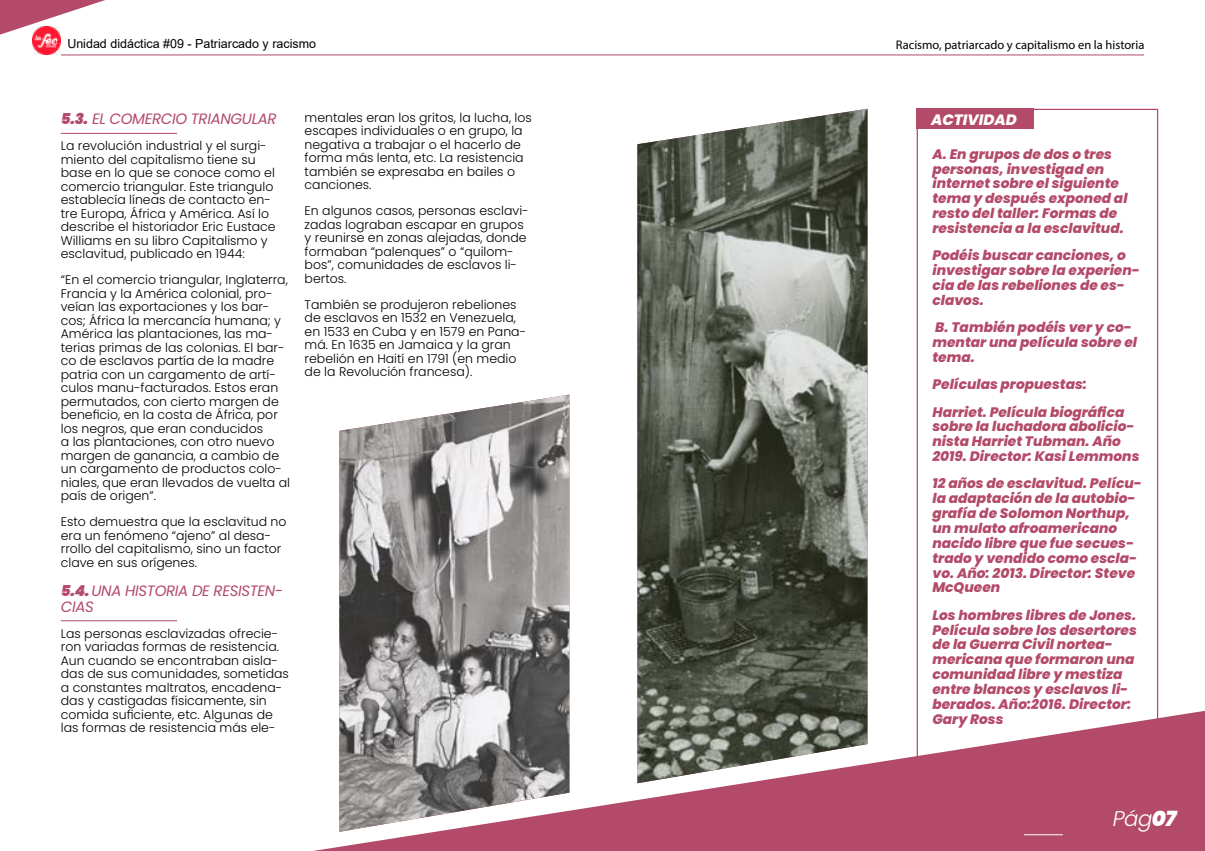
<style>
.page{position:relative;width:1205px;height:851px;background:#fff}
.page>*{position:absolute;margin:0;border:0;box-sizing:border-box;transform-origin:0 0}
.t1{font:italic 300 21.25px "Poppins";color:#fff}
.t2{font:italic 15px/16.1px "Poppins";letter-spacing:-.025em;color:#b34a69}
.t3{font:italic 800 15px "Poppins";color:#fff}
.t4{font:italic 800 13.75px/14.9px "Poppins";color:#b34a69}
.t5{font:300 12.5px/13.5px "Poppins";color:#000}
.t6{font:12.5px "Myriad Pro";color:#000}
.t7{font:12.5px "Arial";color:#000}
.s1{font-weight:900}
</style>
<div class="page">
<svg style="left:320px;top:709px;width:885px;height:141px;fill:#b34a69"></svg>
<img style="left:33px;top:39px;width:28px;height:16px">
<hr style="left:61px;top:55px;width:1083px;height:1px;background:#b34a69">
<svg style="left:0;top:0;width:105px;height:39px"></svg>
<hr style="left:1024px;top:834px;width:39px;height:1px;background:#fff">
<hr style="left:61px;top:133px;width:116px;height:1px;background:#b34a69">
<hr style="left:61px;top:620px;width:116px;height:1px;background:#b34a69">
<div style="left:916px;top:109px;width:118px;height:20px;background:#b34a69"></div>
<div style="left:916px;top:109px;width:242px;height:661px;border:1px solid #b34a69"></div>
<img style="left:637px;top:109px;width:230px;height:674px">
<img style="left:339px;top:394px;width:230px;height:437px">
<p class="t7" style="left:67px;top:35px;width:250px">Unidad didáctica #09 - Patriarcado y racismo</p>
<p class="t2" style="left:61px;top:111px;width:217px"><span class="s1">5.3.</span> EL COMERCIO TRIANGULAR</p>
<p class="t5" style="left:61px;top:139px;width:216px">La revolución industrial y el surgi&shy;miento del capitalismo tiene su base en lo que se conoce como el comercio triangular. Este triangulo establecía líneas de contacto en&shy;tre Europa, África y América. Así lo describe el historiador Eric Eustace Williams en su libro Capitalismo y esclavitud, publicado en 1944:</p>
<p class="t5" style="left:61px;top:273px;width:231px">“En el comercio triangular, Inglaterra, Francia y la América colonial, pro&shy;veían las exportaciones y los bar&shy;cos; África la mercancía humana; y América las plantaciones, las ma&shy;terias primas de las colonias. El bar&shy;co de esclavos partía de la madre patria con un cargamento de artí&shy;culos manu-facturados. Estos eran permutados, con cierto margen de beneficio, en la costa de África, por los negros, que eran conducidos<br>a las plantaciones, con otro nuevo margen de ganancia, a cambio de un cargamento de productos colo&shy;niales, que eran llevados de vuelta al país de origen”.</p>
<p class="t5" style="left:61px;top:515px;width:227px">Esto demuestra que la esclavitud no era un fenómeno “ajeno” al desa&shy;rrollo del capitalismo, sino un factor clave en sus orígenes.</p>
<p class="t2" style="left:61px;top:582px;width:224px"><span class="s1">5.4.</span> UNA HISTORIA DE RESISTEN-<br>CIAS</p>
<p class="t5" style="left:61px;top:626px;width:230px">Las personas esclavizadas ofrecie&shy;ron variadas formas de resistencia.<br>Aun cuando se encontraban aisla&shy;das de sus comunidades, sometidas a constantes maltratos, encadena&shy;das y castigadas físicamente, sin comida suficiente, etc. Algunas de las formas de resistencia más ele-</p>
<p class="t5" style="left:305px;top:111px;width:229px">mentales eran los gritos, la lucha, los escapes individuales o en grupo, la negativa a trabajar o el hacerlo de forma más lenta, etc. La resistencia también se expresaba en bailes o canciones.</p>
<p class="t5" style="left:305px;top:204px;width:226px">En algunos casos, personas esclavi&shy;zadas lograban escapar en grupos y reunirse en zonas alejadas, donde formaban “palenques” o “quilom&shy;bos”, comunidades de esclavos li&shy;bertos.</p>
<p class="t5" style="left:305px;top:297px;width:223px">También se produjeron rebeliones de esclavos en 1532 en Venezuela, en 1533 en Cuba y en 1579 en Pana&shy;má. En 1635 en Jamaica y la gran rebelión en Haití en 1791 (en medio de la Revolución francesa).</p>
<p class="t6" style="left:896px;top:37px;width:250px">Racismo, patriarcado y capitalismo en la historia</p>
<p class="t3" style="left:931px;top:110px;width:87px">ACTIVIDAD</p>
<p class="t4" style="left:932px;top:146px;width:197px">A. En grupos de dos o tres personas, investigad en internet sobre el siguiente tema y después exponed al resto del taller: Formas de resistencia a la esclavitud.</p>
<p class="t4" style="left:932px;top:248px;width:209px">Podéis buscar canciones, o investigar sobre la experien&shy;cia de las rebeliones de es&shy;clavos.</p>
<p class="t4" style="left:932px;top:320px;width:206px">B. También podéis ver y co&shy;mentar una película sobre el tema.</p>
<p class="t4" style="left:932px;top:371px;width:193px;line-height:27.4px">Películas propuestas:<br>Harriet. Película biográfica</p>
<p class="t4" style="left:932px;top:419px;width:209px">sobre la luchadora abolicio&shy;nista Harriet Tubman. Año<br>2019. Director: Kasi Lemmons</p>
<p class="t4" style="left:932px;top:476px;width:211px">12 años de esclavitud. Pelícu&shy;la adaptación de la autobio&shy;grafía de Solomon Northup, un mulato afroamericano nacido libre que fue secues&shy;trado y vendido como escla&shy;vo. Año: 2013. Director: Steve<br>McQueen</p>
<p class="t4" style="left:932px;top:607px;width:206px">Los hombres libres de Jones.<br>Película sobre los desertores de la Guerra Civil nortea&shy;mericana que formaron una comunidad libre y mestiza entre blancos y esclavos li&shy;berados. Año:2016. Director:<br>Gary Ross</p>
<h1 class="t1" style="left:1113px;top:805px;width:65px">Pág<span class="s1">07</span></h1>
</div>
